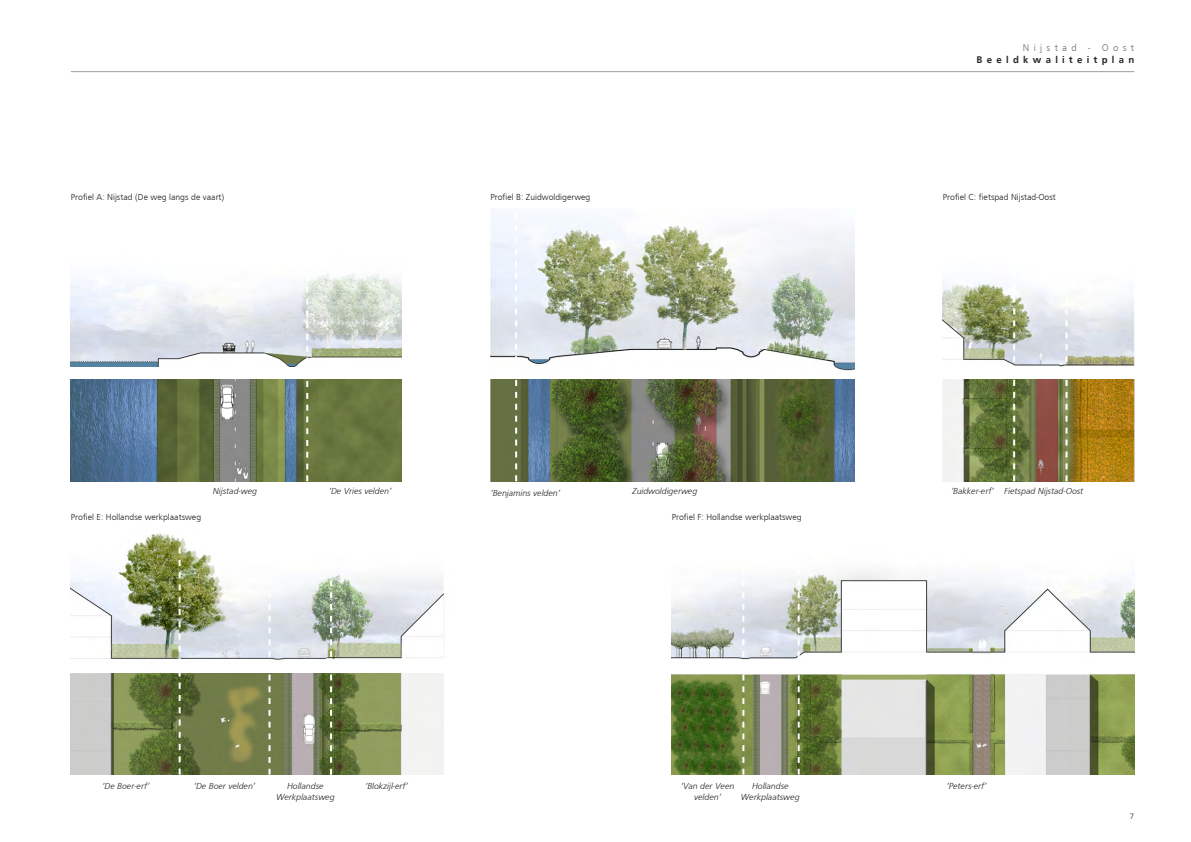
<style>
.page{position:relative;width:1191px;height:842px;background:#fff}
.page>*{position:absolute;margin:0;border:0;box-sizing:border-box;transform-origin:0 0}
.t1{font:700 10px "Atelier Dutch";letter-spacing:.43em;color:#28282a}
.t2{font:300 10px "Atelier Dutch";letter-spacing:.43em;color:#6c6d70}
.Bijschrift{font:italic 300 9px/10.8px "Atelier Dutch";color:#231f20;text-align:center}
.Legenda_light{font:300 9px "Atelier Dutch";color:#231f20}
.t3{font:300 8px "Atelier Dutch";color:#231f20}
</style>
<div class="page">
<hr style="left:71px;top:71px;width:1063px;height:1px;background:#000">
<img style="left:71px;top:273px;width:331px;height:93px">
<img style="left:71px;top:380px;width:331px;height:101px">
<img style="left:490px;top:213px;width:364px;height:167px">
<div style="left:627px;top:352px;width:107px;height:8px;background:#fff"></div>
<img style="left:490px;top:380px;width:364px;height:101px">
<img style="left:943px;top:281px;width:191px;height:85px">
<img style="left:943px;top:380px;width:191px;height:101px">
<svg style="left:306px;top:273px;width:2px;height:208px"></svg>
<img style="left:672px;top:673px;width:462px;height:102px">
<img style="left:672px;top:570px;width:462px;height:89px">
<svg style="left:742px;top:570px;width:2px;height:205px"></svg>
<svg style="left:797px;top:570px;width:2px;height:205px"></svg>
<img style="left:71px;top:534px;width:373px;height:126px">
<img style="left:71px;top:673px;width:373px;height:102px">
<svg style="left:179px;top:534px;width:2px;height:241px"></svg>
<svg style="left:268px;top:534px;width:2px;height:241px"></svg>
<svg style="left:330px;top:534px;width:2px;height:241px"></svg>
<svg style="left:515px;top:213px;width:2px;height:268px"></svg>
<svg style="left:1013px;top:281px;width:2px;height:200px"></svg>
<svg style="left:1065px;top:281px;width:2px;height:200px"></svg>
<p class="t2" style="left:1023px;top:43px;width:113px">Nijstad - Oost</p>
<p class="t1" style="left:976px;top:54px;width:159px">Beeldkwaliteitplan</p>
<p class="Legenda_light" style="left:71px;top:192px;width:155px">Profiel A: Nijstad (De weg langs de vaart)</p>
<p class="Legenda_light" style="left:490px;top:192px;width:102px">Profiel B: Zuidwoldigerweg</p>
<p class="Legenda_light" style="left:943px;top:192px;width:115px">Profiel C: fietspad Nijstad-Oost</p>
<p class="Bijschrift" style="left:490px;top:488px;width:71px">‘Benjamins velden’</p>
<p class="Bijschrift" style="left:951px;top:485px;width:44px">‘Bakker-erf’</p>
<p class="Bijschrift" style="left:1004px;top:485px;width:81px">Fietspad Nijstad-Oost</p>
<p class="Bijschrift" style="left:213px;top:485px;width:46px">Nijstad-weg</p>
<p class="Bijschrift" style="left:329px;top:485px;width:64px">‘De Vries velden’</p>
<p class="Bijschrift" style="left:632px;top:485px;width:67px">Zuidwoldigerweg</p>
<p class="Legenda_light" style="left:71px;top:512px;width:132px">Profiel E: Hollandse werkplaatsweg</p>
<p class="Legenda_light" style="left:672px;top:512px;width:131px">Profiel F: Hollandse werkplaatsweg</p>
<p class="Bijschrift" style="left:102px;top:781px;width:48px">‘De Boer-erf’</p>
<p class="Bijschrift" style="left:194px;top:781px;width:63px">‘De Boer velden’</p>
<p class="Bijschrift" style="left:365px;top:781px;width:44px">‘Blokzijl-erf’</p>
<p class="Bijschrift" style="left:946px;top:781px;width:41px">‘Peters-erf’</p>
<p class="Bijschrift" style="left:276px;top:781px;width:60px">Hollandse<br>Werkplaatsweg</p>
<p class="Bijschrift" style="left:681px;top:781px;width:55px">‘Van der Veen velden’</p>
<p class="Bijschrift" style="left:741px;top:781px;width:60px">Hollandse<br>Werkplaatsweg</p>
<p class="t3" style="left:1130px;top:811px;width:6px">7</p>
</div>
